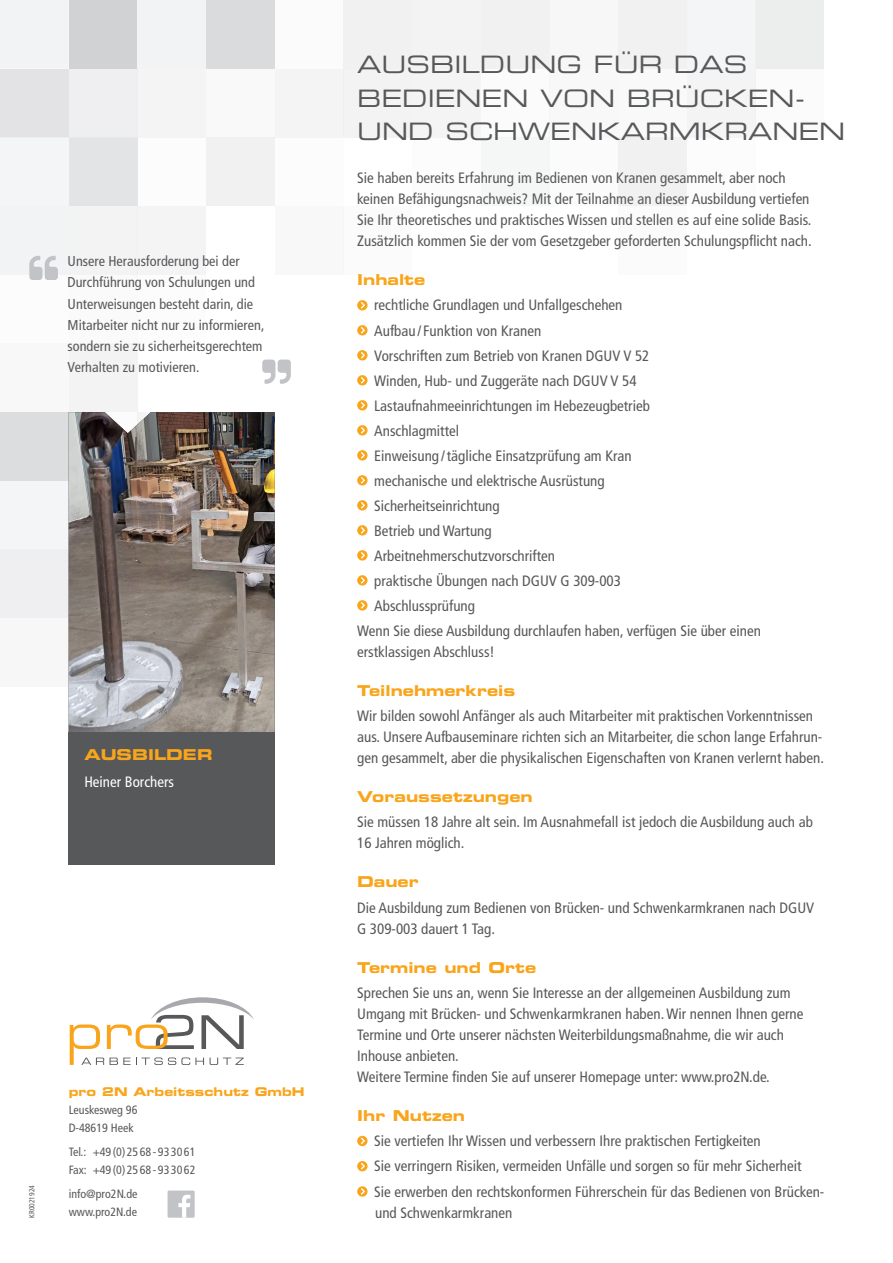
<style>
.page{position:relative;width:893px;height:1263px;background:#fff}
.page>*{position:absolute;margin:0;border:0;box-sizing:border-box;transform-origin:0 0}
.t1{font:24px "Eurostile LT Std Ex 2";color:#57585a}
.Fließtext{font:condensed 15px/21px "Frutiger LT Pro";color:#57585a}
.Stichpunkt{font:condensed 15px "Frutiger LT Pro";color:#57585a}
.Head02{font:15px "Eurostile LT Std Bold Ex 2";color:#f9a51b}
.t2{font:condensed 15px "Frutiger LT Pro";color:#fff}
.t3{font:condensed 14.25px/21px "Frutiger LT Pro";color:#57585a}
.t4{font:condensed 12px "Frutiger LT Pro";color:#57585a}
.Head02-2{font:12px "Eurostile LT Std Bold Ex 2";color:#f9a51b}
.t5{font:condensed 7.5px "Frutiger LT Pro";color:#57585a}
</style>
<div class="page">
<div style="left:0;top:0;width:68px;height:68px;background:#f2f3f4"></div>
<div style="left:137px;top:0;width:69px;height:69px;background:#f2f3f4"></div>
<div style="left:275px;top:0;width:68px;height:69px;background:#fbfbfb"></div>
<div style="left:549px;top:0;width:69px;height:69px;background:#f2f3f4"></div>
<div style="left:687px;top:0;width:69px;height:69px;background:#f2f3f4"></div>
<div style="left:0;top:137px;width:69px;height:69px;background:#f4f5f6"></div>
<div style="left:549px;top:137px;width:69px;height:69px;background:#fbfbfb"></div>
<div style="left:0;top:206px;width:69px;height:69px;background:#f2f3f4"></div>
<div style="left:69px;top:0;width:68px;height:69px;background:#d1d2d4"></div>
<div style="left:206px;top:0;width:69px;height:69px;background:#dadbdc"></div>
<div style="left:343px;top:0;width:69px;height:69px;background:#f1f1f2"></div>
<div style="left:481px;top:0;width:68px;height:69px;background:#f1f1f2"></div>
<div style="left:618px;top:0;width:69px;height:69px;background:#f1f1f2"></div>
<div style="left:756px;top:0;width:68px;height:69px;background:#eceded"></div>
<div style="left:69px;top:137px;width:68px;height:69px;background:#e3e4e5"></div>
<div style="left:206px;top:137px;width:69px;height:69px;background:#f1f1f2"></div>
<div style="left:481px;top:137px;width:68px;height:69px;background:#f5f6f6"></div>
<div style="left:618px;top:137px;width:69px;height:69px;background:#f1f1f2"></div>
<div style="left:69px;top:275px;width:68px;height:68px;background:#f7f7f8"></div>
<div style="left:0;top:69px;width:69px;height:68px;background:#e3e3e5"></div>
<div style="left:137px;top:69px;width:69px;height:68px;background:#f4f4f5"></div>
<div style="left:275px;top:69px;width:68px;height:68px;background:#f4f4f5"></div>
<div style="left:412px;top:69px;width:69px;height:68px;background:#f4f4f5"></div>
<div style="left:549px;top:69px;width:69px;height:68px;background:#f8f8f8"></div>
<div style="left:687px;top:69px;width:69px;height:68px;background:#f4f4f5"></div>
<div style="left:137px;top:206px;width:69px;height:69px;background:#f4f4f5"></div>
<div style="left:275px;top:206px;width:68px;height:69px;background:#f8f8f8"></div>
<div style="left:412px;top:0;width:69px;height:69px;background:#f3f3f4"></div>
<div style="left:69px;top:69px;width:68px;height:68px;background:#ececee"></div>
<div style="left:206px;top:69px;width:69px;height:68px;background:#f9f9f9"></div>
<div style="left:343px;top:69px;width:69px;height:68px;background:#f3f3f4"></div>
<div style="left:481px;top:69px;width:68px;height:68px;background:#fbfbfb"></div>
<div style="left:618px;top:69px;width:69px;height:68px;background:#f9f9f9"></div>
<div style="left:756px;top:69px;width:68px;height:68px;background:#fbfbfb"></div>
<div style="left:69px;top:206px;width:68px;height:69px;background:#f3f3f4"></div>
<div style="left:343px;top:206px;width:69px;height:69px;background:#fbfbfb"></div>
<div style="left:618px;top:206px;width:69px;height:69px;background:#fbfbfb"></div>
<div style="left:69px;top:343px;width:68px;height:69px;background:#f3f3f4"></div>
<svg style="left:0;top:256px;width:69px;height:431px"></svg>
<svg style="left:262px;top:359px;width:29px;height:25px"></svg>
<img style="left:69px;top:412px;width:206px;height:321px">
<div style="left:69px;top:733px;width:206px;height:132px;background:#57585a"></div>
<svg style="left:70px;top:997px;width:184px;height:68px"></svg>
<div style="left:357px;top:300px;width:11px;height:10px;background:#f9a51b;border-radius:50%"></div>
<svg style="left:361px;top:302px;width:4px;height:7px"></svg>
<div style="left:357px;top:325px;width:11px;height:10px;background:#f9a51b;border-radius:50%"></div>
<svg style="left:361px;top:327px;width:4px;height:7px"></svg>
<div style="left:357px;top:350px;width:11px;height:10px;background:#f9a51b;border-radius:50%"></div>
<svg style="left:361px;top:352px;width:4px;height:7px"></svg>
<div style="left:357px;top:375px;width:11px;height:10px;background:#f9a51b;border-radius:50%"></div>
<svg style="left:361px;top:377px;width:4px;height:7px"></svg>
<div style="left:357px;top:400px;width:11px;height:10px;background:#f9a51b;border-radius:50%"></div>
<svg style="left:361px;top:402px;width:4px;height:7px"></svg>
<div style="left:357px;top:425px;width:11px;height:10px;background:#f9a51b;border-radius:50%"></div>
<svg style="left:361px;top:427px;width:4px;height:7px"></svg>
<div style="left:357px;top:450px;width:11px;height:10px;background:#f9a51b;border-radius:50%"></div>
<svg style="left:361px;top:452px;width:4px;height:7px"></svg>
<div style="left:357px;top:475px;width:11px;height:10px;background:#f9a51b;border-radius:50%"></div>
<svg style="left:361px;top:477px;width:4px;height:7px"></svg>
<div style="left:357px;top:500px;width:11px;height:10px;background:#f9a51b;border-radius:50%"></div>
<svg style="left:361px;top:502px;width:4px;height:7px"></svg>
<div style="left:357px;top:525px;width:11px;height:10px;background:#f9a51b;border-radius:50%"></div>
<svg style="left:361px;top:527px;width:4px;height:7px"></svg>
<div style="left:357px;top:550px;width:11px;height:10px;background:#f9a51b;border-radius:50%"></div>
<svg style="left:361px;top:552px;width:4px;height:7px"></svg>
<svg style="left:357px;top:575px;width:11px;height:11px"></svg>
<svg style="left:361px;top:577px;width:4px;height:7px"></svg>
<svg style="left:357px;top:600px;width:11px;height:11px"></svg>
<svg style="left:361px;top:602px;width:4px;height:7px"></svg>
<div style="left:357px;top:1136px;width:11px;height:10px;background:#f9a51b;border-radius:50%"></div>
<svg style="left:361px;top:1137px;width:4px;height:7px"></svg>
<div style="left:357px;top:1161px;width:11px;height:10px;background:#f9a51b;border-radius:50%"></div>
<svg style="left:361px;top:1163px;width:4px;height:6px"></svg>
<svg style="left:357px;top:1186px;width:11px;height:11px"></svg>
<svg style="left:361px;top:1188px;width:4px;height:7px"></svg>
<div style="left:168px;top:1190px;width:27px;height:28px;background:#c2c3c6"></div>
<svg style="left:178px;top:1195px;width:12px;height:23px"></svg>
<p class="t3" style="left:68px;top:251px;width:198px">Unsere Herausforderung bei der Durchführung von Schulungen und Unterweisungen besteht darin, die Mitarbeiter nicht nur zu informieren, sondern sie zu sicherheitsgerechtem Verhalten zu motivieren.</p>
<p class="Head02" style="left:84px;top:744px;width:130px">AUSBILDER</p>
<p class="t2" style="left:84px;top:773px;width:91px">Heiner Borchers</p>
<p class="t5" style="left:28px;top:1218px;width:34px;rotate:-90deg">KR0021924</p>
<p class="Head02-2" style="left:69px;top:1083px;width:237px">pro 2N Arbeitsschutz GmbH</p>
<p class="t4" style="left:69px;top:1103px;width:70px">Leuskesweg 96</p>
<p class="t4" style="left:69px;top:1121px;width:66px">D-48619 Heek</p>
<p class="t4" style="left:69px;top:1145px;width:128px">Tel.: +49 (0) 25 68 - 93 30 61</p>
<p class="t4" style="left:69px;top:1163px;width:128px">Fax: +49 (0) 25 68 - 93 30 62</p>
<p class="t4" style="left:69px;top:1187px;width:70px">info@pro2N.de</p>
<p class="t4" style="left:69px;top:1205px;width:70px">www.pro2N.de</p>
<p class="t1" style="left:357px;top:48px;width:392px">AUSBILDUNG FÜR DAS</p>
<p class="t1" style="left:357px;top:82px;width:450px">BEDIENEN VON BRÜCKEN-</p>
<p class="t1" style="left:357px;top:115px;width:490px">UND SCHWENKARMKRANEN</p>
<p class="Fließtext" style="left:357px;top:168px;width:456px">Sie haben bereits Erfahrung im Bedienen von Kranen gesammelt, aber noch keinen Befähigungsnachweis? Mit der Teilnahme an dieser Ausbildung vertiefen Sie Ihr theoretisches und praktisches Wissen und stellen es auf eine solide Basis.<br>Zusätzlich kommen Sie der vom Gesetzgeber geforderten Schulungspflicht nach.</p>
<p class="Head02" style="left:357px;top:269px;width:70px">Inhalte</p>
<p class="Stichpunkt" style="left:374px;top:297px;width:250px">rechtliche Grundlagen und Unfallgeschehen</p>
<p class="Stichpunkt" style="left:374px;top:322px;width:169px">Aufbau / Funktion von Kranen</p>
<p class="Stichpunkt" style="left:374px;top:347px;width:277px">Vorschriften zum Betrieb von Kranen DGUV V 52</p>
<p class="Stichpunkt" style="left:374px;top:372px;width:264px">Winden, Hub- und Zuggeräte nach DGUV V 54</p>
<p class="Stichpunkt" style="left:374px;top:397px;width:277px">Lastaufnahmeeinrichtungen im Hebezeugbetrieb</p>
<p class="Stichpunkt" style="left:374px;top:422px;width:86px">Anschlagmittel</p>
<p class="Stichpunkt" style="left:374px;top:447px;width:259px">Einweisung /tägliche Einsatzprüfung am Kran</p>
<p class="Stichpunkt" style="left:374px;top:472px;width:232px">mechanische und elektrische Ausrüstung</p>
<p class="Stichpunkt" style="left:374px;top:497px;width:127px">Sicherheitseinrichtung</p>
<p class="Stichpunkt" style="left:374px;top:522px;width:119px">Betrieb und Wartung</p>
<p class="Stichpunkt" style="left:374px;top:547px;width:182px">Arbeitnehmerschutzvorschriften</p>
<p class="Stichpunkt" style="left:374px;top:572px;width:248px">praktische Übungen nach DGUV G 309-003</p>
<p class="Stichpunkt" style="left:374px;top:597px;width:102px">Abschlussprüfung</p>
<p class="Fließtext" style="left:357px;top:620px;width:405px">Wenn Sie diese Ausbildung durchlaufen haben, verfügen Sie über einen erstklassigen Abschluss!</p>
<p class="Head02" style="left:357px;top:680px;width:160px">Teilnehmerkreis</p>
<p class="Fließtext" style="left:357px;top:705px;width:468px">Wir bilden sowohl Anfänger als auch Mitarbeiter mit praktischen Vorkenntnissen aus. Unsere Aufbauseminare richten sich an Mitarbeiter, die schon lange Erfahrun&shy;gen gesammelt, aber die physikalischen Eigenschaften von Kranen verlernt haben.</p>
<p class="Head02" style="left:357px;top:786px;width:177px">Voraussetzungen</p>
<p class="Fließtext" style="left:357px;top:812px;width:457px">Sie müssen 18 Jahre alt sein. Im Ausnahmefall ist jedoch die Ausbildung auch ab<br>16 Jahren möglich.</p>
<p class="Head02" style="left:357px;top:871px;width:63px">Dauer</p>
<p class="Fließtext" style="left:357px;top:897px;width:459px">Die Ausbildung zum Bedienen von Brücken- und Schwenkarmkranen nach DGUV<br>G 309-003 dauert 1 Tag.</p>
<p class="Head02" style="left:357px;top:957px;width:181px">Termine und Orte</p>
<p class="Fließtext" style="left:357px;top:982px;width:448px">Sprechen Sie uns an, wenn Sie Interesse an der allgemeinen Ausbildung zum Umgang mit Brücken- und Schwenkarmkranen haben. Wir nennen Ihnen gerne Termine und Orte unserer nächsten Weiterbildungsmaßnahme, die wir auch Inhouse anbieten.<br>Weitere Termine finden Sie auf unserer Homepage unter: www.pro2N.de.</p>
<p class="Head02" style="left:357px;top:1105px;width:109px">Ihr Nutzen</p>
<p class="Fließtext" style="left:374px;top:1130px;width:388px">Sie vertiefen Ihr Wissen und verbessern Ihre praktischen Fertigkeiten</p>
<p class="Fließtext" style="left:374px;top:1156px;width:429px">Sie verringern Risiken, vermeiden Unfälle und sorgen so für mehr Sicherheit</p>
<p class="Fließtext" style="left:374px;top:1181px;width:452px">Sie erwerben den rechtskonformen Führerschein für das Bedienen von Brücken-</p>
<p class="Fließtext" style="left:375px;top:1202px;width:139px">und Schwenkarmkranen</p>
</div>
